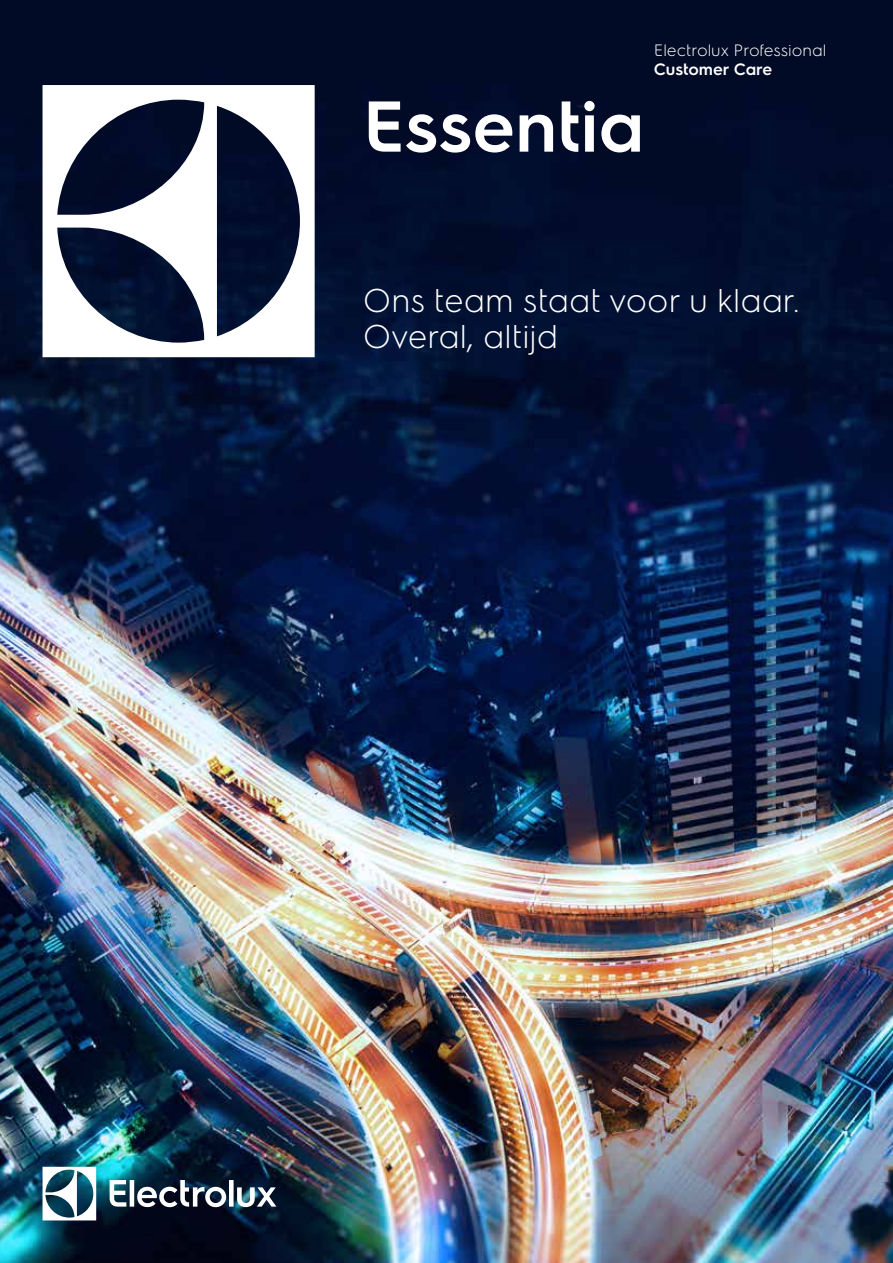
<style>
.page{position:relative;width:893px;height:1263px;background:#fff}
.page>*{position:absolute;margin:0;border:0;box-sizing:border-box;transform-origin:0 0}
.t1{font:600 72px "Electrolux Sans";color:#fff}
.t2{font:300 33px/36px "Electrolux Sans";color:#fff}
.t3{font:300 16.5px "Electrolux Sans";color:#fff}
.t4{font:600 16.5px "Electrolux Sans";letter-spacing:-.005em;color:#fff}
</style>
<div class="page">
<img style="left:0;top:0;width:893px;height:1263px">
<svg style="left:43px;top:85px;width:272px;height:272px"></svg>
<svg style="left:43px;top:1167px;width:53px;height:53px"></svg>
<svg style="left:110px;top:1180px;width:166px;height:27px"></svg>
<svg style="left:578px;top:104px;width:6px;height:4px"></svg>
<h1 class="t1" style="left:363px;top:76px;width:283px">Essentia</h1>
<p class="t3" style="left:654px;top:39px;width:174px">Electrolux Professional</p>
<p class="t4" style="left:654px;top:58px;width:120px">Customer Care</p>
<p class="t2" style="left:363px;top:280px;width:438px">Ons team staat voor u klaar.<br>Overal, altijd</p>
</div>
